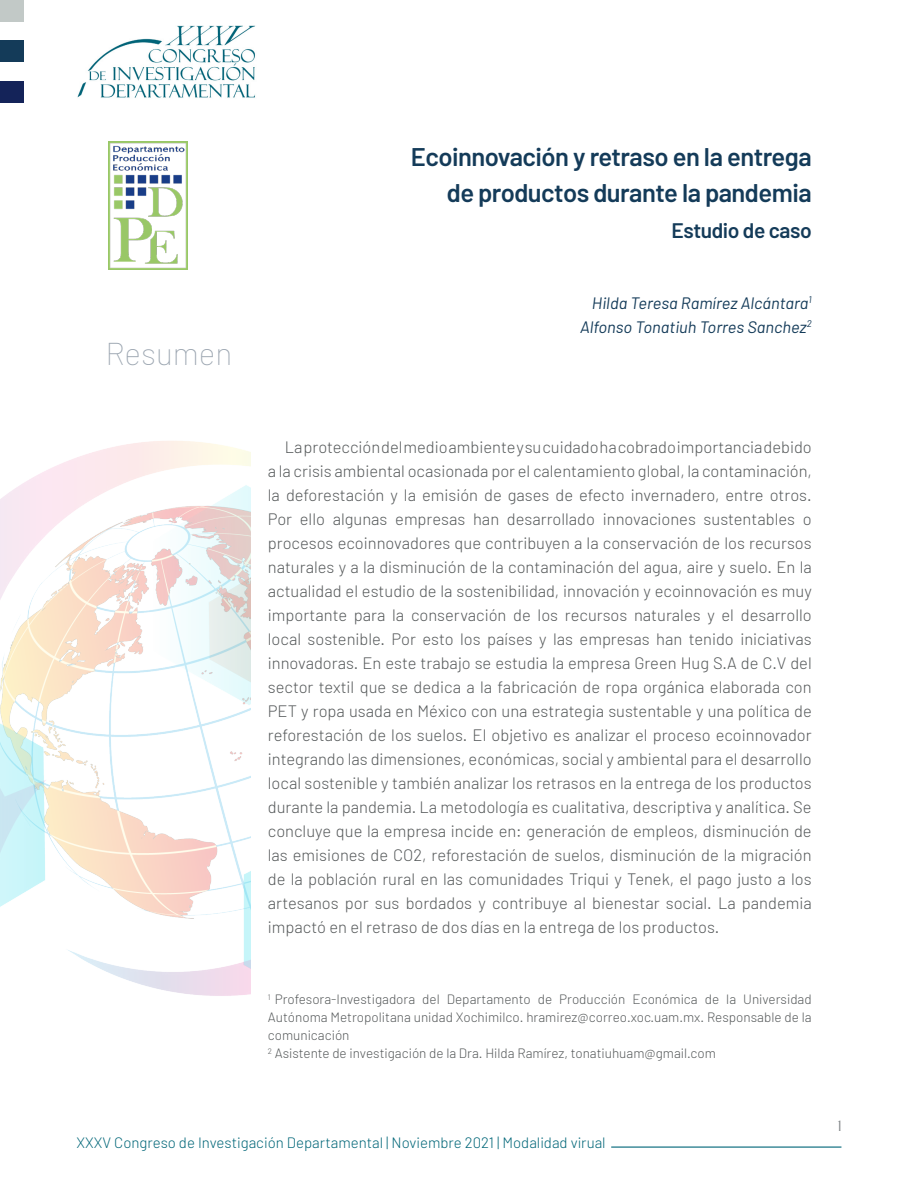
<style>
.page{position:relative;width:918px;height:1188px;background:#fff}
.page>*{position:absolute;margin:0;border:0;box-sizing:border-box;transform-origin:0 0}
.Bibliografía{font:100 31.5px "Barlow";color:#9ba5b0}
.t1{font:600 25.5px/36px "Barlow";letter-spacing:-.02em;color:#143b59;text-align:right}
.t2{font:600 21px "Barlow";letter-spacing:-.02em;color:#143b59}
.primer_parrafo{font:300 16.5px/24px "Barlow";color:#55595a;text-align:justify}
.t3{font:italic 16.5px/24px "Barlow";color:#143b59;text-align:right}
.t4{font:300 15px "Barlow";color:#006678}
.t5{font:15px "Linotype Aperto";color:#7f8386}
.primer_parrafo-2{font:300 13.5px/18px "Barlow";color:#55595a;text-align:justify}
</style>
<div class="page">
<hr style="left:611px;top:1147px;width:230px;height:1px;background:#006678">
<img style="left:77px;top:26px;width:178px;height:72px">
<img style="left:0;top:441px;width:251px;height:555px">
<img style="left:108px;top:141px;width:79px;height:128px">
<div style="left:0;top:0;width:24px;height:21px;background:#c2c9c7"></div>
<div style="left:0;top:40px;width:24px;height:21px;background:#143b59"></div>
<div style="left:0;top:81px;width:24px;height:22px;background:#142359"></div>
<p class="Bibliografía" style="left:105px;top:334px;width:129px">Resumen</p>
<p class="t1" style="left:411px;top:138px;width:402px">Ecoinnovación y retraso en la entrega de productos durante la pandemia</p>
<p class="t2" style="left:671px;top:217px;width:142px">Estudio de caso</p>
<p class="t3" style="left:580px;top:290px;width:233px">Hilda Teresa Ramírez Alcántara<sup>1<br></sup>Alfonso Tonatiuh Torres Sanchez<sup>2</sup></p>
<p class="primer_parrafo" style="left:268px;top:435px;width:545px;text-indent:17px">La protección del medio ambiente y su cuidado ha cobrado importancia debido a la crisis ambiental ocasionada por el calentamiento global, la contaminación, la deforestación y la emisión de gases de efecto invernadero, entre otros.<br>Por ello algunas empresas han desarrollado innovaciones sustentables o procesos ecoinnovadores que contribuyen a la conservación de los recursos naturales y a la disminución de la contaminación del agua, aire y suelo. En la actualidad el estudio de la sostenibilidad, innovación y ecoinnovación es muy importante para la conservación de los recursos naturales y el desarrollo local sostenible. Por esto los países y las empresas han tenido iniciativas innovadoras. En este trabajo se estudia la empresa Green Hug S.A de C.V del sector textil que se dedica a la fabricación de ropa orgánica elaborada con PET y ropa usada en México con una estrategia sustentable y una política de reforestación de los suelos. El objetivo es analizar el proceso ecoinnovador integrando las dimensiones, económicas, social y ambiental para el desarrollo local sostenible y también analizar los retrasos en la entrega de los productos durante la pandemia. La metodología es cualitativa, descriptiva y analítica. Se concluye que la empresa incide en: generación de empleos, disminución de las emisiones de CO2, reforestación de suelos, disminución de la migración de la población rural en las comunidades Triqui y Tenek, el pago justo a los artesanos por sus bordados y contribuye al bienestar social. La pandemia impactó en el retraso de dos días en la entrega de los productos.</p>
<p class="primer_parrafo-2" style="left:268px;top:990px;width:545px"><sup>1</sup> Profesora-Investigadora del Departamento de Producción Económica de la Universidad Autónoma Metropolitana unidad Xochimilco. hramirez@correo.xoc.uam.mx. Responsable de la comunicación</p>
<p class="primer_parrafo-2" style="left:268px;top:1044px;width:450px"><sup>2</sup> Asistente de investigación de la Dra. Hilda Ramírez, tonatiuhuam@gmail.com</p>
<p class="t4" style="left:77px;top:1133px;width:531px">XXXV Congreso de Investigación Departamental | Noviembre 2021 | Modalidad virual</p>
<p class="t5" style="left:838px;top:1117px;width:5px">1</p>
</div>
